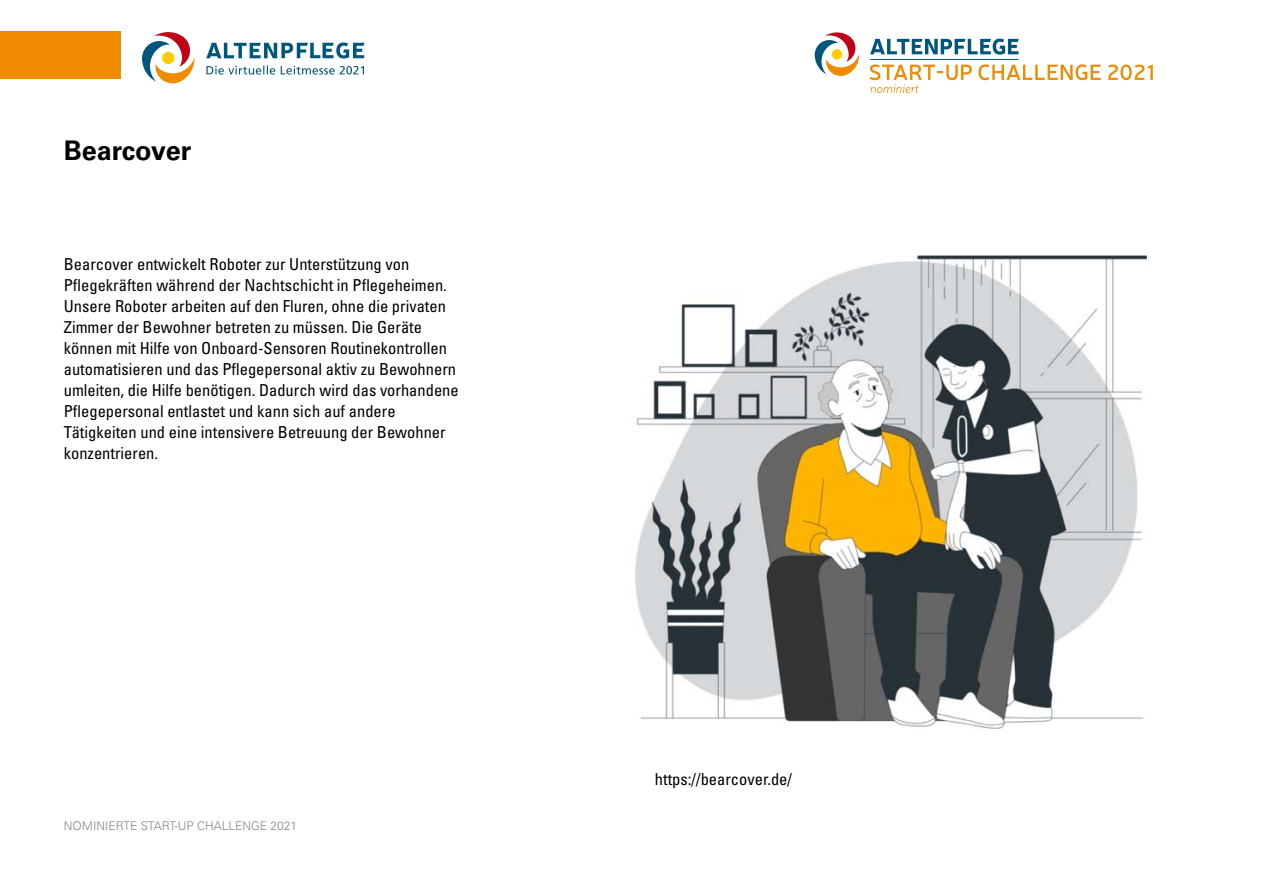
<style>
.page{position:relative;width:1263px;height:893px;background:#fff}
.page>*{position:absolute;margin:0;border:0;box-sizing:border-box;transform-origin:0 0}
.t1{font:700 27px "Univers LT Std";color:#000}
.t2{font:condensed 16.5px/21px "Univers LT Std";color:#000}
.t3{font:300 12px "Univers LT Std";color:#848587}
</style>
<div class="page">
<div style="left:0;top:31px;width:120px;height:48px;background:#f08a00"></div>
<svg style="left:870px;top:39px;width:149px;height:16px"></svg>
<svg style="left:815px;top:32px;width:44px;height:44px"></svg>
<hr style="left:870px;top:59px;width:148px;height:1px;background:#00567c">
<svg style="left:870px;top:64px;width:231px;height:29px"></svg>
<svg style="left:1108px;top:65px;width:45px;height:15px"></svg>
<svg style="left:206px;top:42px;width:158px;height:16px"></svg>
<svg style="left:142px;top:32px;width:52px;height:51px"></svg>
<svg style="left:206px;top:65px;width:158px;height:10px"></svg>
<img style="left:635px;top:255px;width:512px;height:474px">
<h1 class="t1" style="left:64px;top:135px;width:129px">Bearcover</h1>
<p class="t2" style="left:64px;top:253px;width:396px">Bearcover entwickelt Roboter zur Unterstützung von Pflegekräften während der Nachtschicht in Pflegeheimen.<br>Unsere Roboter arbeiten auf den Fluren, ohne die privaten Zimmer der Bewohner betreten zu müssen. Die Geräte können mit Hilfe von Onboard-Sensoren Routinekontrollen automatisieren und das Pflegepersonal aktiv zu Bewohnern umleiten, die Hilfe benötigen. Dadurch wird das vorhandene Pflegepersonal entlastet und kann sich auf andere Tätigkeiten und eine intensivere Betreuung der Bewohner konzentrieren.</p>
<p class="t3" style="left:64px;top:819px;width:235px">NOMINIERTE START-UP CHALLENGE 2021</p>
<p class="t2" style="left:655px;top:768px;width:139px">https://bearcover.de/</p>
</div>
